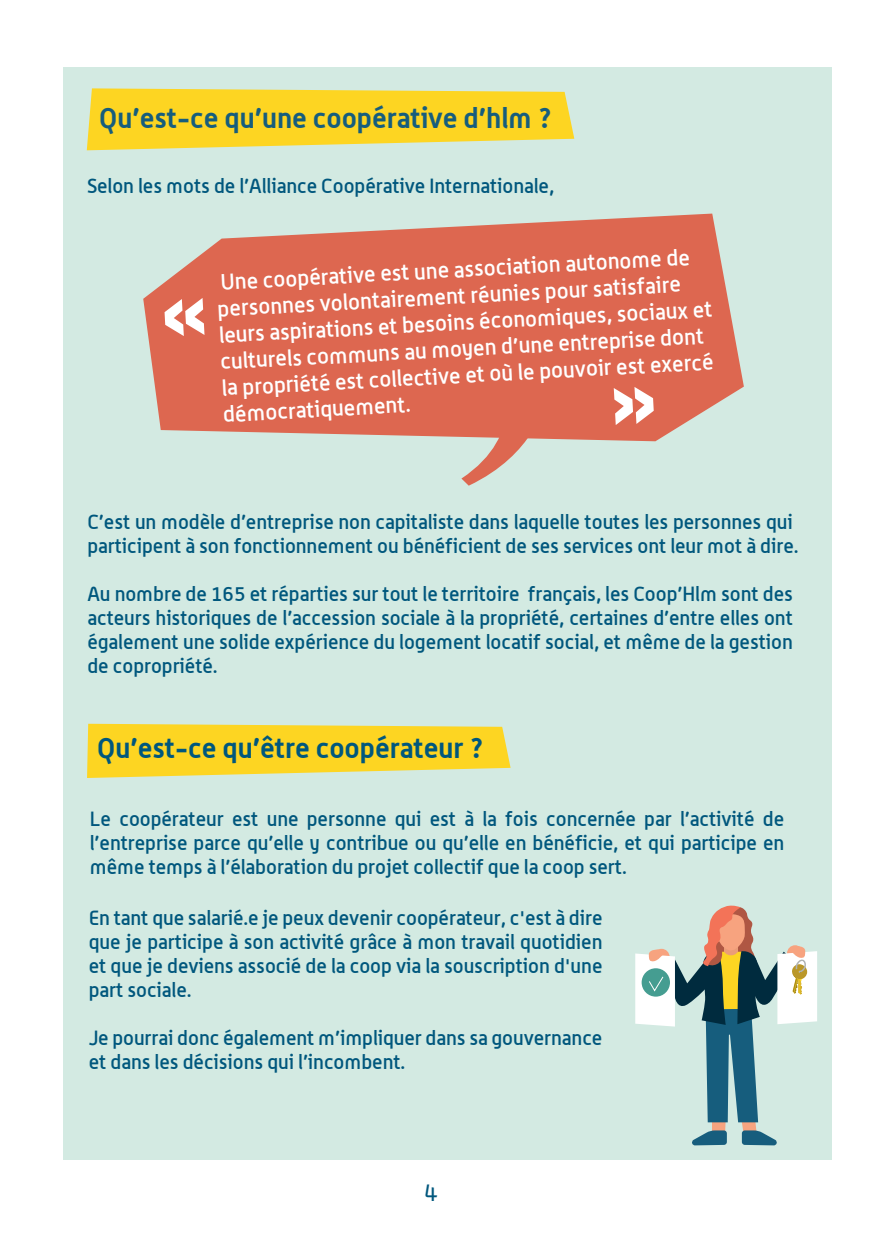
<style>
.page{position:relative;width:896px;height:1248px;background:#fff}
.page>*{position:absolute;margin:0;border:0;box-sizing:border-box;transform-origin:0 0}
.t1{font:700 28px "Alwyn";color:#165d7d}
.t2{font:700 28px "Alwyn";color:#00577d}
.t3{font:24px "Alwyn";color:#00577d}
.t4{font:500 22px/26.4px "Alwyn";color:#fff}
.t5{font:500 20px/24px "Alwyn";letter-spacing:-.005em;color:#00577d;text-align:justify}
</style>
<div class="page">
<div style="left:64px;top:67px;width:768px;height:1092px;background:#d3eae2"></div>
<svg style="left:87px;top:88px;width:487px;height:62px;background:#f7d73b"></svg>
<svg style="left:87px;top:723px;width:423px;height:55px;background:#f7d73d"></svg>
<svg style="left:461px;top:441px;width:65px;height:44px"></svg>
<svg style="left:143px;top:213px;width:601px;height:228px;background:#db7a65"></svg>
<svg style="left:635px;top:905px;width:182px;height:240px"></svg>
<div style="left:164px;top:298px;width:40px;height:39px;background:#dd6750"></div>
<div style="left:614px;top:386px;width:40px;height:39px;background:#dd6750"></div>
<h1 class="t1" style="left:99px;top:101px;width:455px">Qu’est-ce qu’une coopérative d’hlm ?</h1>
<p class="t5" style="left:87px;top:173px;width:468px">Selon les mots de l’Alliance Coopérative Internationale,</p>
<p class="t4" style="left:215px;top:268px;width:495px;rotate:-3deg">Une coopérative est une association autonome de personnes volontairement réunies pour satisfaire leurs aspirations et besoins économiques, sociaux et culturels communs au moyen d’une entreprise dont la propriété est collective et où le pouvoir est exercé démocratiquement.</p>
<p class="t5" style="left:87px;top:509px;width:712px">C’est un modèle d’entreprise non capitaliste dans laquelle toutes les personnes qui participent à son fonctionnement ou bénéficient de ses services ont leur mot à dire.</p>
<p class="t5" style="left:87px;top:581px;width:707px">Au nombre de 165 et réparties sur tout le territoire français, les Coop’Hlm sont des acteurs historiques de l’accession sociale à la propriété, certaines d’entre elles ont également une solide expérience du logement locatif social, et même de la gestion de copropriété.</p>
<h1 class="t2" style="left:97px;top:730px;width:388px">Qu’est-ce qu’être coopérateur ?</h1>
<p class="t5" style="left:90px;top:806px;width:696px">Le coopérateur est une personne qui est à la fois concernée par l’activité de l’entreprise parce qu’elle y contribue ou qu’elle en bénéficie, et qui participe en même temps à l’élaboration du projet collectif que la coop sert.</p>
<p class="t5" style="left:89px;top:905px;width:515px">En tant que salarié.e je peux devenir coopérateur, c'est à dire que je participe à son activité grâce à mon travail quotidien et que je deviens associé de la coop via la souscription d'une part sociale.</p>
<p class="t5" style="left:89px;top:1025px;width:515px">Je pourrai donc également m’impliquer dans sa gouvernance et dans les décisions qui l’incombent.</p>
<p class="t3" style="left:424px;top:1178px;width:15px">4</p>
</div>
